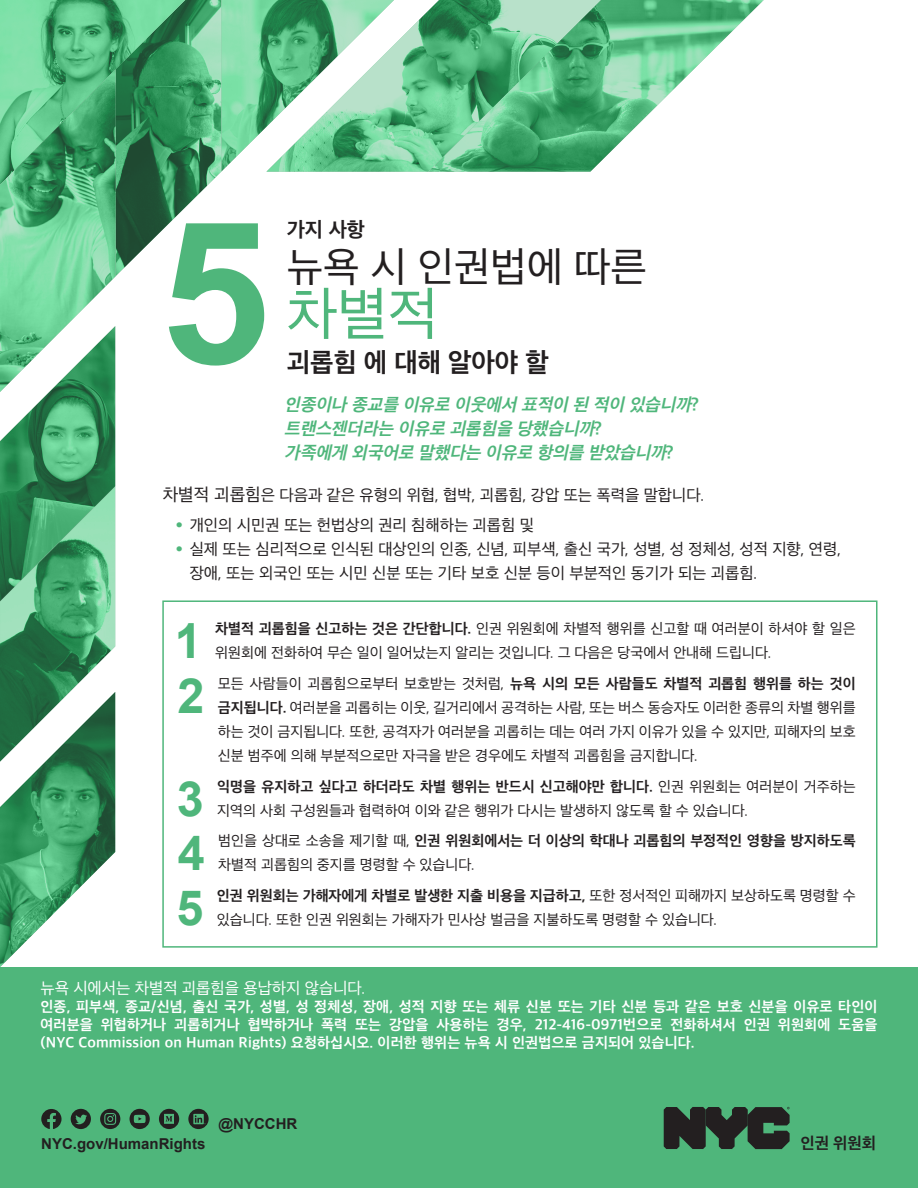
<style>
.page{position:relative;width:918px;height:1188px;background:#fff}
.page>*{position:absolute;margin:0;border:0;box-sizing:border-box;transform-origin:0 0}
.t1{font:700 198px "Arial";color:#4fb67b}
.t2{font:58.5px "Apple SD Gothic Neo";color:#4fb67b}
.t3{font:700 48.6px "Arial";color:#4fb67b}
.t4{font:42px "Apple SD Gothic Neo";color:#231f20}
.t5{font:700 27px "Apple SD Gothic Neo";color:#231f20}
.t6{font:700 21px "Apple SD Gothic Neo";color:#231f20}
.t7{font:italic 700 18px "Apple SD Gothic Neo";color:#4fb67b}
.t8{font:16.5px/24px "Apple SD Gothic Neo";color:#231f20}
.t9{font:16.5px "Apple SD Gothic Neo";color:#fff}
.t10{font:700 16.5px "Apple SD Gothic Neo";color:#231f20}
.t11{font:15px/24px "Apple SD Gothic Neo";color:#231f20}
.t12{font:700 15px/18px "Apple SD Gothic Neo";letter-spacing:.01em;color:#fff;text-align:justify}
.t13{font:700 15px "Arial";color:#231f20}
.s1{font-style:normal}
.s2{font-size:18px}
.s3{font-family:"Arial";font-weight:700;font-size:18px;color:#4fb67b}
.s4{font-weight:700}
</style>
<div class="page">
<div style="left:0;top:968px;width:918px;height:220px;background:#4fb67b"></div>
<svg style="left:0;top:0;width:394px;height:967px"></svg>
<img style="left:0;top:326px;width:115px;height:275px">
<img style="left:266px;top:0;width:162px;height:172px">
<img style="left:428px;top:0;width:336px;height:172px">
<svg style="left:664px;top:1107px;width:126px;height:42px"></svg>
<svg style="left:41px;top:1109px;width:21px;height:20px"></svg>
<svg style="left:71px;top:1109px;width:20px;height:20px"></svg>
<svg style="left:100px;top:1109px;width:20px;height:20px"></svg>
<svg style="left:130px;top:1109px;width:20px;height:20px"></svg>
<svg style="left:159px;top:1109px;width:20px;height:20px"></svg>
<svg style="left:188px;top:1109px;width:21px;height:20px"></svg>
<p class="t1" style="left:160px;top:163px;width:112px">5</p>
<p class="t6" style="left:287px;top:218px;width:80px">가지 사항</p>
<p class="t4" style="left:287px;top:245px;width:362px">뉴욕 시 인권법에 따른</p>
<p class="t2" style="left:287px;top:282px;width:153px">차별적</p>
<p class="t5" style="left:287px;top:348px;width:263px">괴롭힘 에 대해 알아야 할</p>
<p class="t7" style="left:284px;top:395px;width:416px">인종이나 종교를 이유로 이웃에서 표적이 된 적이 있습니까<span class="s1">?</span></p>
<p class="t7" style="left:284px;top:419px;width:319px">트랜스젠더라는 이유로 괴롭힘을 당했습니까<span class="s1">?</span></p>
<p class="t7" style="left:284px;top:443px;width:391px">가족에게 외국어로 말했다는 이유로 항의를 받았습니까<span class="s1">?</span></p>
<p class="t8" style="left:163px;top:484px;width:543px"><span class="s2">차별적 괴롭힘</span>은 다음과 같은 유형의 위협, 협박, 괴롭힘, 강압 또는 폭력을 말합니다.</p>
<p class="t8" style="left:176px;top:514px;width:359px"><span class="s3">•</span> 개인의 시민권 또는 헌법상의 권리 침해하는 괴롭힘 및</p>
<p class="t8" style="left:190px;top:538px;width:653px;text-indent:-14px"><span class="s3">•</span> 실제 또는 심리적으로 인식된 대상인의 인종, 신념, 피부색, 출신 국가, 성별, 성 정체성, 성적 지향, 연령, 장애, 또는 외국인 또는 시민 신분 또는 기타 보호 신분 등이 부분적인 동기가 되는 괴롭힘.</p>
<p class="t3" style="left:175px;top:609px;width:28px">1</p>
<p class="t11" style="left:215px;top:618px;width:642px"><span class="s4">차별적 괴롭힘을 신고하는 것은 간단합니다.</span> 인권 위원회에 차별적 행위를 신고할 때 여러분이 하셔야 할 일은 위원회에 전화하여 무슨 일이 일어났는지 알리는 것입니다. 그 다음은 당국에서 안내해 드립니다.</p>
<p class="t3" style="left:177px;top:664px;width:28px">2</p>
<p class="t11" style="left:218px;top:672px;width:639px;text-align:justify">모든 사람들이 괴롭힘으로부터 보호받는 것처럼, <span class="s4">뉴욕 시의 모든 사람들도 차별적 괴롭힘 행위를 하는 것이 금지됩니다.</span> 여러분을 괴롭히는 이웃, 길거리에서 공격하는 사람, 또는 버스 동승자도 이러한 종류의 차별 행위를 하는 것이 금지됩니다. 또한, 공격자가 여러분을 괴롭히는 데는 여러 가지 이유가 있을 수 있지만, 피해자의 보호 신분 범주에 의해 부분적으로만 자극을 받은 경우에도 차별적 괴롭힘을 금지합니다.</p>
<p class="t3" style="left:177px;top:766px;width:28px">3</p>
<p class="t11" style="left:217px;top:775px;width:640px"><span class="s4">익명을 유지하고 싶다고 하더라도 차별 행위는 반드시 신고해야만 합니다.</span> 인권 위원회는 여러분이 거주하는 지역의 사회 구성원들과 협력하여 이와 같은 행위가 다시는 발생하지 않도록 할 수 있습니다.</p>
<p class="t3" style="left:178px;top:821px;width:28px">4</p>
<p class="t11" style="left:218px;top:830px;width:639px">범인을 상대로 소송을 제기할 때, <span class="s4">인권 위원회에서는 더 이상의 학대나 괴롭힘의 부정적인 영향을 방지하도록 </span>차별적 괴롭힘의 중지를 명령할 수 있습니다.</p>
<p class="t3" style="left:177px;top:876px;width:28px">5</p>
<p class="t11" style="left:217px;top:885px;width:640px"><span class="s4">인권 위원회는 가해자에게 차별로 발생한 지출 비용을 지급하고,</span> 또한 정서적인 피해까지 보상하도록 명령할 수 있습니다. 또한 인권 위원회는 가해자가 민사상 벌금을 지불하도록 명령할 수 있습니다.</p>
<p class="t9" style="left:40px;top:979px;width:327px">뉴욕 시에서는 차별적 괴롭힘을 용납하지 않습니다.</p>
<p class="t12" style="left:40px;top:999px;width:839px">인종, 피부색, 종교/신념, 출신 국가, 성별, 성 정체성, 장애, 성적 지향 또는 체류 신분 또는 기타 신분 등과 같은 보호 신분을 이유로 타인이 여러분을 위협하거나 괴롭히거나 협박하거나 폭력 또는 강압을 사용하는 경우, 212-416-0971번으로 전화하셔서 인권 위원회에 도움을 (NYC Commission on Human Rights) 요청하십시오. 이러한 행위는 뉴욕 시 인권법으로 금지되어 있습니다.</p>
<p class="t13" style="left:41px;top:1134px;width:166px">NYC.gov/HumanRights</p>
<p class="t13" style="left:219px;top:1114px;width:80px">@NYCCHR</p>
<p class="t10" style="left:800px;top:1134px;width:77px">인권 위원회</p>
</div>
